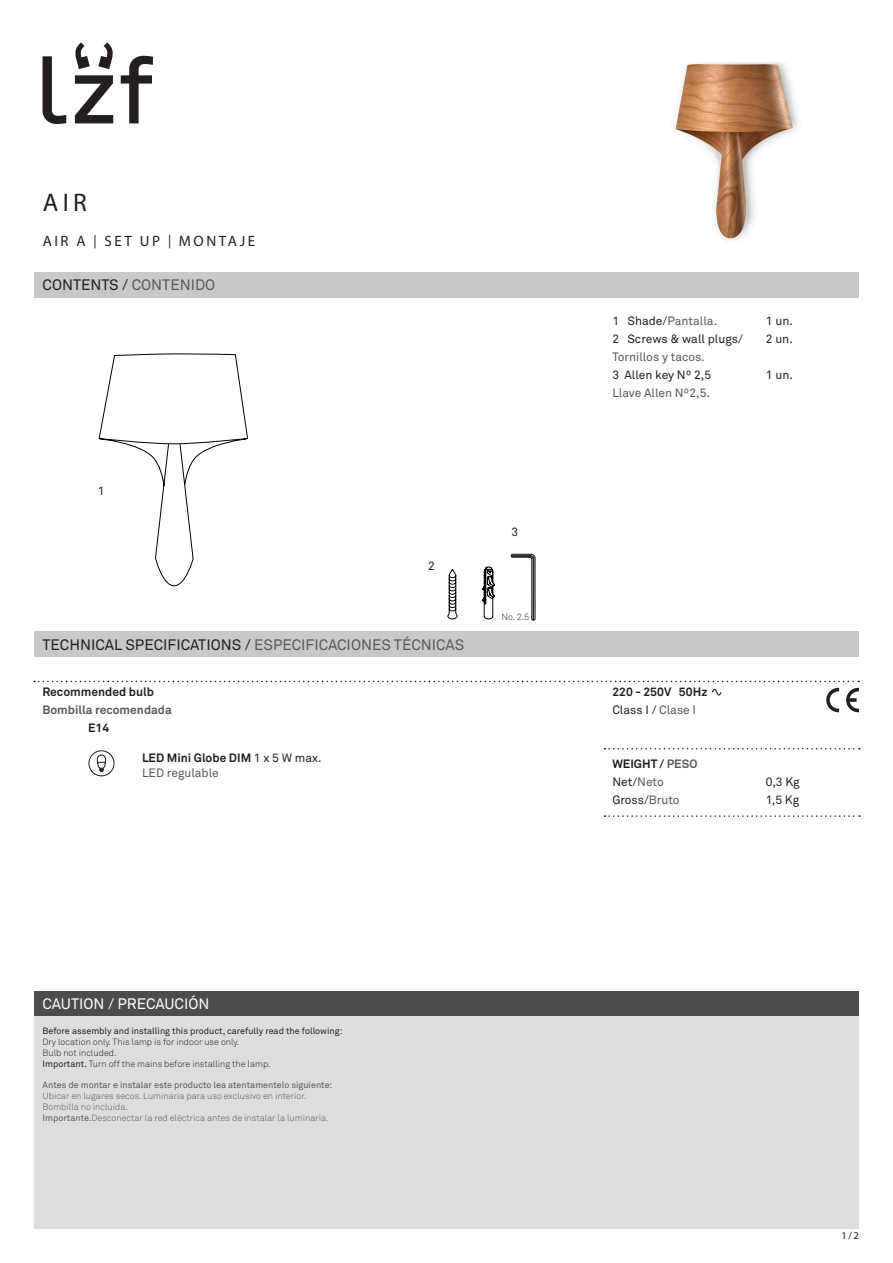
<style>
.page{position:relative;width:893px;height:1263px;background:#fff}
.page>*{position:absolute;margin:0;border:0;box-sizing:border-box;transform-origin:0 0}
.t1{font:25.5px "Myriad Pro";color:#231f20}
.t2{font:15px "Akkurat";color:#231f20}
.t3{font:15px "Akkurat";color:#fff}
.t4{font:15px "Myriad Pro";letter-spacing:.17em;color:#231f20}
.t5{font:700 12px/18px "Akkurat";color:#231f20}
.t6{font:12px "Akkurat";color:#231f20}
.t7{font:12px "Akkurat";color:#57585a}
.t8{font:700 12px "Akkurat";color:#57585a}
.t9{font:10.5px "Myriad Pro";color:#231f20}
.t10{font:300 9px/10.8px "Akkurat";color:#57585a}
.t11{font:300 9px/10.8px "Akkurat";color:#231f20}
.t12{font:9px "Akkurat";color:#231f20}
.t13{font:9px "Akkurat";color:#57585a}
.s1{font-size:13.5px}
.s2{color:#57585a}
.s3{font-weight:400}
.s4{font-weight:400;color:#57585a}
.s5{color:#231f20}
</style>
<div class="page">
<div style="left:34px;top:272px;width:825px;height:26px;background:#c7c8ca"></div>
<div style="left:34px;top:991px;width:825px;height:25px;background:#4b4c4d"></div>
<div style="left:34px;top:631px;width:825px;height:26px;background:#c7c8ca"></div>
<div style="left:34px;top:1016px;width:825px;height:213px;background:#dcdddf"></div>
<svg style="left:75px;top:75px;width:38px;height:48px"></svg>
<svg style="left:121px;top:56px;width:32px;height:67px"></svg>
<svg style="left:43px;top:56px;width:23px;height:68px"></svg>
<svg style="left:75px;top:43px;width:15px;height:26px"></svg>
<svg style="left:98px;top:43px;width:15px;height:26px"></svg>
<img style="left:675px;top:63px;width:123px;height:178px">
<svg style="left:34px;top:681px;width:825px;height:1px"></svg>
<svg style="left:605px;top:748px;width:255px;height:1px"></svg>
<svg style="left:605px;top:815px;width:255px;height:2px"></svg>
<svg style="left:447px;top:567px;width:48px;height:52px"></svg>
<svg style="left:712px;top:688px;width:10px;height:8px"></svg>
<svg style="left:826px;top:688px;width:13px;height:24px"></svg>
<svg style="left:846px;top:688px;width:13px;height:24px"></svg>
<svg style="left:99px;top:353px;width:149px;height:233px"></svg>
<svg style="left:511px;top:554px;width:25px;height:67px"></svg>
<div style="left:89px;top:750px;width:25px;height:26px;border:1px solid #231f20;border-radius:50%"></div>
<svg style="left:97px;top:755px;width:9px;height:18px"></svg>
<h1 class="t1" style="left:43px;top:186px;width:46px">AIR</h1>
<h2 class="t4" style="left:43px;top:232px;width:214px">AIR A <span class="s1">|</span> SET UP <span class="s1">|</span> MONTAJE</h2>
<h2 class="t2" style="left:43px;top:276px;width:174px">CONTENTS / <span class="s2">CONTENIDO</span></h2>
<h3 class="t6" style="left:98px;top:484px;width:8px">1</h3>
<h3 class="t6" style="left:428px;top:558px;width:8px">2</h3>
<h2 class="t2" style="left:43px;top:635px;width:423px">TECHNICAL SPECIFICATIONS / <span class="s2">ESPECIFICACIONES TÉCNICAS</span></h2>
<h3 class="t5" style="left:43px;top:683px;width:113px">Recommended bulb</h3>
<h3 class="t8" style="left:43px;top:703px;width:131px">Bombilla recomendada</h3>
<h3 class="t5" style="left:88px;top:719px;width:23px">E14</h3>
<h3 class="t5" style="left:142px;top:750px;width:181px;line-height:15px">LED Mini Globe DIM <span class="s3">1 x 5 W max.<br></span><span class="s4">LED regulable</span></h3>
<h3 class="t6" style="left:512px;top:524px;width:8px">3</h3>
<p class="t11" style="left:501px;top:611px;width:29px">No. 2.5</p>
<h2 class="t3" style="left:43px;top:994px;width:169px">CAUTION / PRECAUCIÓN</h2>
<p class="t12" style="left:43px;top:1025px;width:301px">Before assembly and installing this product, carefully read the following:</p>
<p class="t11" style="left:43px;top:1036px;width:229px">Dry location only. This lamp is for indoor use only.<br>Bulb not included.<br><span class="s3">Important.</span> Turn off the mains before installing the lamp.</p>
<p class="t13" style="left:43px;top:1079px;width:291px">Antes de montar e instalar este producto lea atentamentelo siguiente:</p>
<p class="t10" style="left:43px;top:1090px;width:288px">Ubicar en lugares secos. Luminaria para uso exclusivo en interior.<br>Bombilla no incluida.<br><span class="s3">Importante.</span>Desconectar la red eléctrica antes de instalar la luminaria.</p>
<h3 class="t7" style="left:612px;top:313px;width:106px"><span class="s5">1 Shade/</span>Pantalla.</h3>
<h3 class="t6" style="left:766px;top:313px;width:29px">1 un.</h3>
<h3 class="t6" style="left:612px;top:331px;width:132px">2 Screws &amp; wall plugs/</h3>
<h3 class="t6" style="left:766px;top:331px;width:29px">2 un.</h3>
<h3 class="t7" style="left:612px;top:349px;width:94px">Tornillos y tacos.</h3>
<h3 class="t6" style="left:612px;top:367px;width:100px">3 Allen key Nº 2,5</h3>
<h3 class="t6" style="left:766px;top:367px;width:29px">1 un.</h3>
<h3 class="t7" style="left:612px;top:385px;width:99px">Llave Allen Nº2,5.</h3>
<h3 class="t5" style="left:612px;top:683px;width:97px">220 - 250V 50Hz<br><span class="s3">Class I /</span> <span class="s4">Clase I</span></h3>
<h3 class="t5" style="left:612px;top:755px;width:87px">WEIGHT / <span class="s2">PESO<br></span><span class="s3">Net/</span><span class="s4">Neto</span></h3>
<h3 class="t6" style="left:766px;top:775px;width:35px">0,3 Kg</h3>
<h3 class="t6" style="left:612px;top:793px;width:69px">Gross/<span class="s2">Bruto</span></h3>
<h3 class="t6" style="left:766px;top:793px;width:35px">1,5 Kg</h3>
<p class="t9" style="left:841px;top:1229px;width:19px">1/2</p>
</div>
